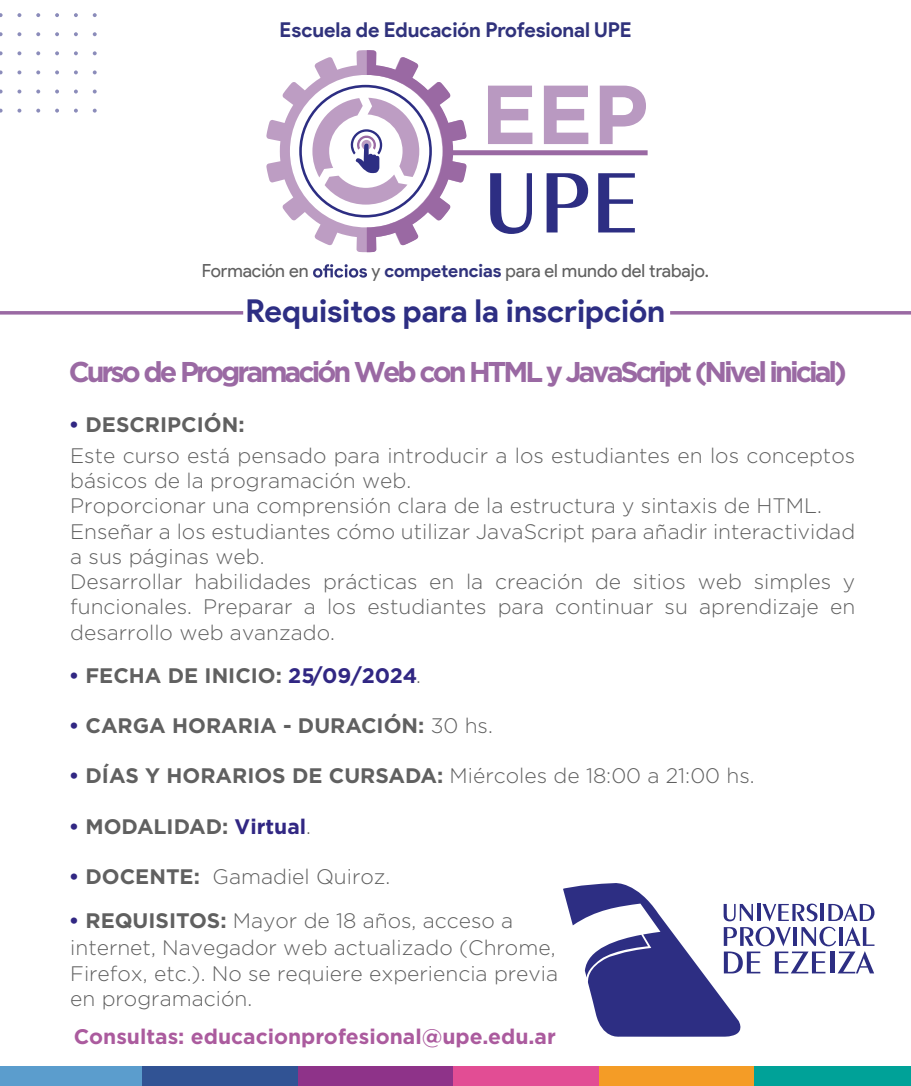
<style>
.page{position:relative;width:911px;height:1086px;background:#fff}
.page>*{position:absolute;margin:0;border:0;box-sizing:border-box;transform-origin:0 0}
.t1{font:600 90.65px "Exotic 350 BT";color:#2d2e83}
.t2{font:700 83.48px "Gotham";color:#b999c1}
.t3{font:700 31.5px "Product Sans";color:#2d2e83}
.t4{font:700 28.53px "Gotham";letter-spacing:-.105em;color:#9a69a3}
.t5{font:300 21px/25.2px "Gotham";color:#606060}
.t6{font:700 21px "Gotham";color:#606060}
.t7{font:700 21px "Gotham";color:#ab5b9e}
.t8{font:700 20.47px "Product Sans";letter-spacing:-.005em;color:#30327c}
.t9{font:18.03px "Product Sans";color:#606060}
.s1{font-weight:700;color:#30327c}
.s2{color:#312783}
.s3{font-weight:300}
.s4{font-weight:700;color:#312783}
.s5{font-weight:700}
</style>
<div class="page">
<div style="left:0;top:1065px;width:151px;height:20px;background:#5b9dcd"></div>
<div style="left:143px;top:1065px;width:155px;height:20px;background:#315394"></div>
<div style="left:298px;top:1065px;width:155px;height:20px;background:#8e3389"></div>
<div style="left:453px;top:1065px;width:155px;height:20px;background:#e24d94"></div>
<div style="left:599px;top:1065px;width:155px;height:20px;background:#f49c26"></div>
<div style="left:754px;top:1065px;width:156px;height:20px;background:#00a298"></div>
<div style="left:448px;top:150px;width:199px;height:5px;background:#9a69a3"></div>
<svg style="left:266px;top:82px;width:46px;height:139px"></svg>
<svg style="left:312px;top:50px;width:154px;height:202px"></svg>
<svg style="left:313px;top:264px;width:54px;height:13px"></svg>
<svg style="left:36px;top:109px;width:4px;height:4px"></svg>
<svg style="left:55px;top:109px;width:4px;height:4px"></svg>
<svg style="left:74px;top:109px;width:4px;height:4px"></svg>
<svg style="left:93px;top:109px;width:4px;height:4px"></svg>
<svg style="left:36px;top:89px;width:4px;height:4px"></svg>
<svg style="left:55px;top:89px;width:4px;height:4px"></svg>
<svg style="left:74px;top:89px;width:4px;height:4px"></svg>
<svg style="left:93px;top:89px;width:4px;height:4px"></svg>
<svg style="left:36px;top:70px;width:4px;height:4px"></svg>
<svg style="left:55px;top:70px;width:4px;height:4px"></svg>
<svg style="left:74px;top:70px;width:4px;height:4px"></svg>
<svg style="left:93px;top:70px;width:4px;height:4px"></svg>
<svg style="left:36px;top:51px;width:4px;height:4px"></svg>
<svg style="left:55px;top:51px;width:4px;height:4px"></svg>
<svg style="left:74px;top:51px;width:4px;height:4px"></svg>
<svg style="left:93px;top:51px;width:4px;height:4px"></svg>
<svg style="left:36px;top:32px;width:4px;height:4px"></svg>
<svg style="left:55px;top:32px;width:4px;height:4px"></svg>
<svg style="left:74px;top:32px;width:4px;height:4px"></svg>
<svg style="left:93px;top:32px;width:4px;height:4px"></svg>
<svg style="left:36px;top:13px;width:4px;height:4px"></svg>
<svg style="left:55px;top:13px;width:4px;height:4px"></svg>
<svg style="left:74px;top:13px;width:4px;height:4px"></svg>
<svg style="left:93px;top:13px;width:4px;height:4px"></svg>
<svg style="left:17px;top:109px;width:4px;height:4px"></svg>
<svg style="left:17px;top:89px;width:4px;height:4px"></svg>
<svg style="left:17px;top:70px;width:4px;height:4px"></svg>
<svg style="left:17px;top:51px;width:4px;height:4px"></svg>
<svg style="left:17px;top:32px;width:4px;height:4px"></svg>
<svg style="left:17px;top:13px;width:4px;height:4px"></svg>
<hr style="left:0;top:311px;width:243px;height:3px;background:#9a69a3">
<hr style="left:669px;top:311px;width:241px;height:3px;background:#9a69a3">
<svg style="left:563px;top:883px;width:311px;height:154px"></svg>
<p class="t8" style="left:279px;top:18px;width:353px">Escuela de Educación Profesional UPE</p>
<h2 class="t2" style="left:480px;top:66px;width:169px">EEP</h2>
<h1 class="t1" style="left:482px;top:148px;width:158px">UPE</h1>
<p class="t9" style="left:202px;top:261px;width:108px">Formación en</p>
<p class="t9" style="left:371px;top:261px;width:339px">y <span class="s1">competencias</span> para el mundo del trabajo.</p>
<h3 class="t3" style="left:245px;top:292px;width:421px">Requisitos para la inscripción</h3>
<h3 class="t4" style="left:69px;top:355px;width:779px">Curso de Programación Web con HTML y JavaScript (Nivel inicial)</h3>
<p class="t6" style="left:69px;top:413px;width:177px"><span class="s2">•</span> DESCRIPCIÓN:</p>
<p class="t5" style="left:70px;top:442px;width:786px">Este curso está pensado para introducir a los estudiantes en los conceptos básicos de la programación web.<br>Proporcionar una comprensión clara de la estructura y sintaxis de HTML.<br>Enseñar a los estudiantes cómo utilizar JavaScript para añadir interactividad a sus páginas web.<br>Desarrollar habilidades prácticas en la creación de sitios web simples y funcionales. Preparar a los estudiantes para continuar su aprendizaje en desarrollo web avanzado.</p>
<p class="t6" style="left:69px;top:662px;width:353px"><span class="s2">•</span> FECHA DE INICIO: <span class="s2">25/09/2024</span><span class="s3">.</span></p>
<p class="t6" style="left:69px;top:713px;width:425px"><span class="s2">•</span> CARGA HORARIA - DURACIÓN: <span class="s3">30 hs.</span></p>
<p class="t5" style="left:69px;top:763px;width:687px"><span class="s4">•</span> <span class="s5">DÍAS Y HORARIOS DE CURSADA:</span> Miércoles de 18:00 a 21:00 hs.</p>
<p class="t6" style="left:69px;top:814px;width:244px"><span class="s2">•</span> MODALIDAD: <span class="s2">Virtual</span><span class="s3">.</span></p>
<p class="t5" style="left:69px;top:863px;width:323px"><span class="s4">•</span> <span class="s5">DOCENTE:</span> Gamadiel Quiroz.</p>
<p class="t5" style="left:69px;top:906px;width:488px;line-height:27.7px"><span class="s4">•</span> <span class="s5">REQUISITOS:</span> Mayor de 18 años, acceso a internet, Navegador web actualizado (Chrome,</p>
<p class="t5" style="left:70px;top:960px;width:489px">Firefox, etc.). No se requiere experiencia previa en programación.</p>
<p class="t7" style="left:74px;top:1023px;width:483px">Consultas: educacionprofesional@upe.edu.ar</p>
</div>
